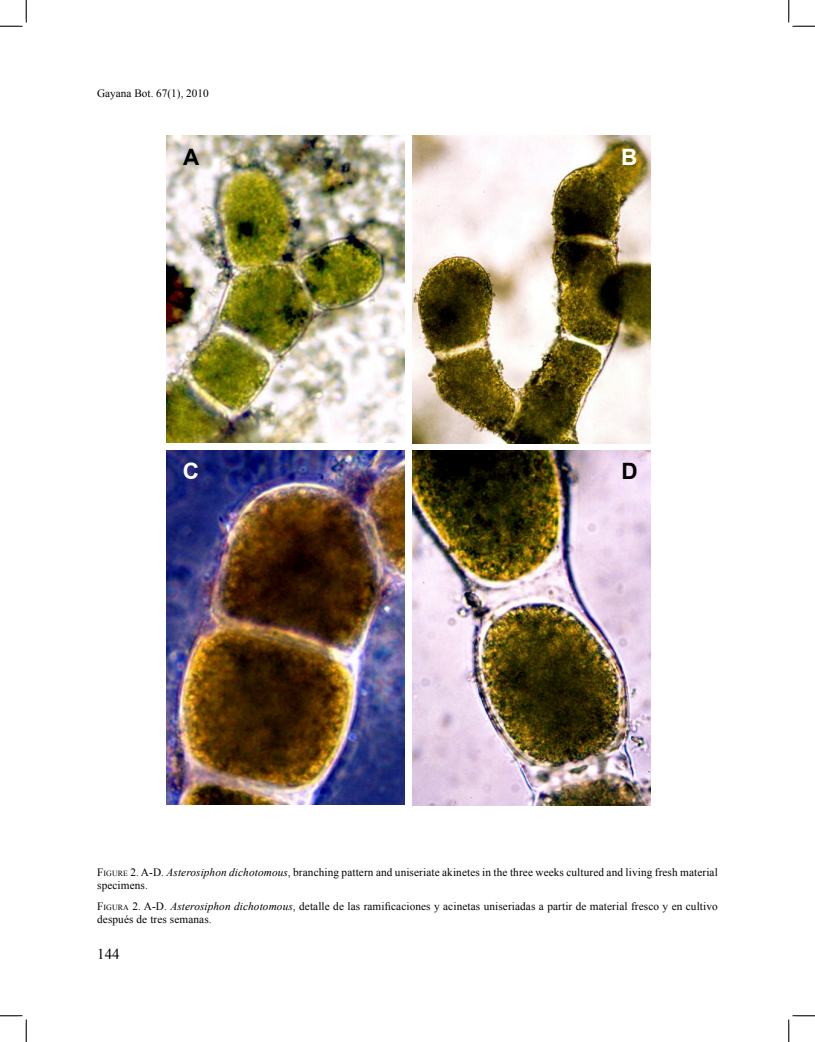
<style>
.page{position:relative;width:815px;height:1042px;background:#fff}
.page>*{position:absolute;margin:0;border:0;box-sizing:border-box;transform-origin:0 0}
.t1{font:700 22.5px "Arial";color:#000}
.t2{font:700 22.5px "Arial";color:#fff}
.t3{font:15px "Times New Roman";color:#000}
.t4{font:11.25px/13.5px "Times New Roman";letter-spacing:.01em;color:#000}
.s1{font-size:7.88px}
.s2{font-style:italic}
</style>
<div class="page">
<img style="left:412px;top:136px;width:238px;height:307px">
<img style="left:167px;top:136px;width:237px;height:306px">
<img style="left:167px;top:450px;width:237px;height:354px">
<img style="left:412px;top:450px;width:238px;height:354px">
<svg style="left:0;top:0;width:27px;height:27px"></svg>
<svg style="left:0;top:1015px;width:27px;height:26px"></svg>
<svg style="left:788px;top:0;width:26px;height:27px"></svg>
<svg style="left:788px;top:1015px;width:26px;height:26px"></svg>
<p class="t4" style="left:97px;top:86px;width:113px">Gayana Bot. 67(1), 2010</p>
<h1 class="t1" style="left:183px;top:142px;width:18px">A</h1>
<h1 class="t2" style="left:621px;top:142px;width:15px">B</h1>
<h1 class="t2" style="left:183px;top:455px;width:16px">C</h1>
<h1 class="t1" style="left:621px;top:455px;width:15px">D</h1>
<p class="t4" style="left:97px;top:864px;width:622px">F<span class="s1">igure</span> 2. A-D. <span class="s2">Asterosiphon dichotomous</span>, branching pattern and uniseriate akinetes in the three weeks cultured and living fresh material specimens.</p>
<p class="t4" style="left:97px;top:898px;width:622px">F<span class="s1">igura</span> 2. A-D. <span class="s2">Asterosiphon dichotomous</span>, detalle de las ramificaciones y acinetas uniseriadas a partir de material fresco y en cultivo después de tres semanas.</p>
<h2 class="t3" style="left:97px;top:943px;width:24px">144</h2>
</div>
